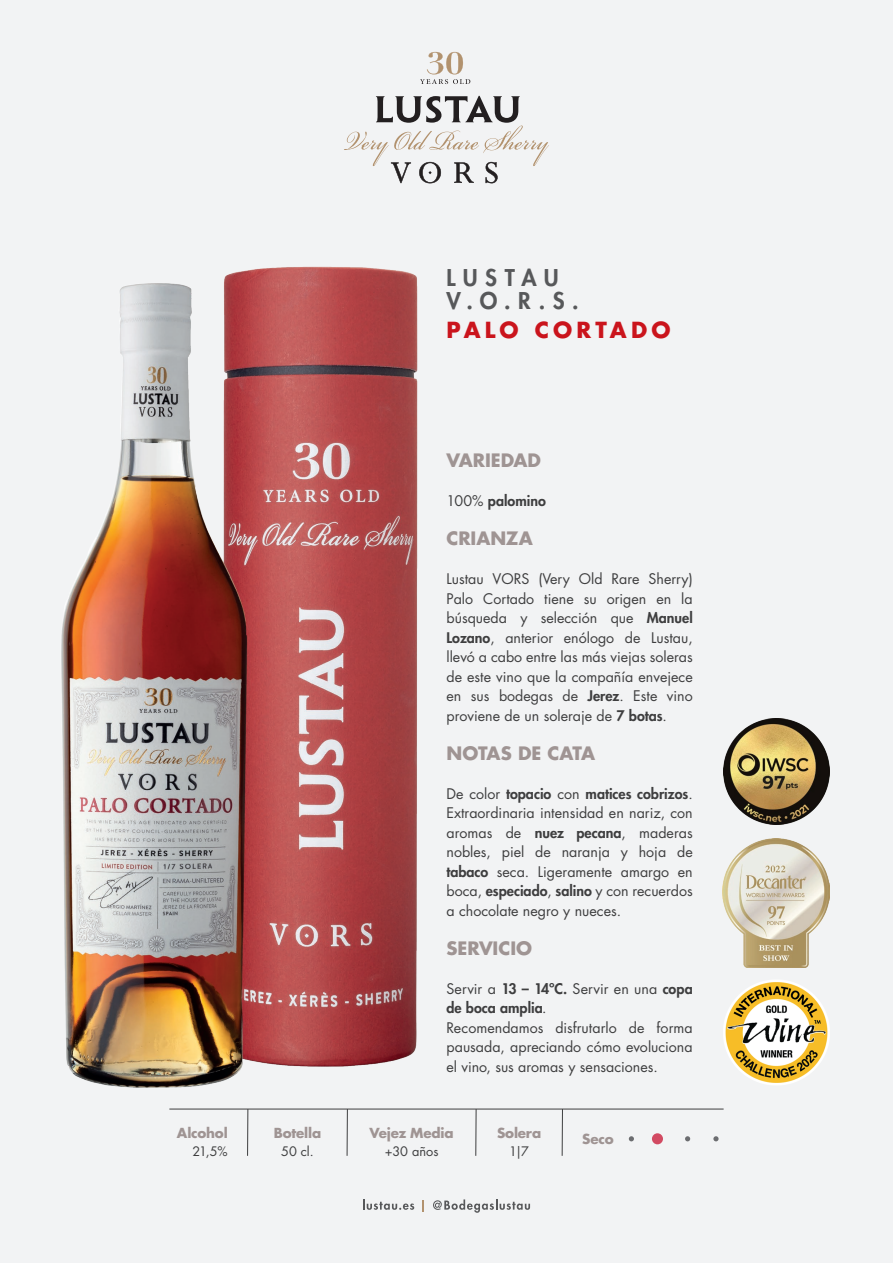
<style>
.page{position:relative;width:893px;height:1263px;background:#f2f3f4}
.page>*{position:absolute;margin:0;border:0;box-sizing:border-box;transform-origin:0 0}
.t1{font:800 22.5px/23.5px "Futura Std";letter-spacing:.33em;color:#57585a}
.t2{font:700 21.6px "Futura Std";letter-spacing:.19em;color:#ca141c}
.t3{font:700 18px "Futura Std";letter-spacing:-.005em;color:#9f9493}
.t4{font:14.25px/19.5px "Futura Std";color:#3e3e3f;text-align:justify}
.t5{font:800 14.25px "Futura Std";color:#3e3e3f}
.t6{font:700 13.5px "Futura Std";letter-spacing:-.015em;color:#9f9493}
.t7{font:12.75px "Futura Std";color:#3e3e3f}
.s1{font-weight:400}
.s2{font-weight:800}
</style>
<div class="page">
<img style="left:724px;top:718px;width:48px;height:106px">
<img style="left:61px;top:183px;width:550px;height:1026px">
<svg style="left:363px;top:1199px;width:51px;height:11px"></svg>
<svg style="left:422px;top:1200px;width:2px;height:12px"></svg>
<svg style="left:433px;top:1199px;width:97px;height:14px"></svg>
<svg style="left:344px;top:96px;width:205px;height:87px"></svg>
<svg style="left:420px;top:52px;width:50px;height:32px"></svg>
<hr style="left:169px;top:1109px;width:555px;height:1px;background:#3e3e3f">
<hr style="left:562px;top:1109px;width:1px;height:47px;background:#3e3e3f">
<hr style="left:475px;top:1109px;width:1px;height:47px;background:#3e3e3f">
<hr style="left:347px;top:1109px;width:1px;height:47px;background:#3e3e3f">
<hr style="left:247px;top:1109px;width:1px;height:47px;background:#3e3e3f">
<div style="left:652px;top:1133px;width:11px;height:11px;background:#d24a62;border-radius:50%"></div>
<svg style="left:629px;top:1136px;width:5px;height:5px"></svg>
<svg style="left:685px;top:1136px;width:5px;height:5px"></svg>
<svg style="left:713px;top:1136px;width:6px;height:5px"></svg>
<img style="left:724px;top:980px;width:48px;height:105px">
<img style="left:723px;top:838px;width:49px;height:129px">
<img style="left:772px;top:718px;width:58px;height:367px">
<p class="t6" style="left:177px;top:1124px;width:52px">Alcohol</p>
<p class="t7" style="left:192px;top:1143px;width:37px">21,5%</p>
<p class="t6" style="left:274px;top:1124px;width:49px">Botella</p>
<p class="t7" style="left:281px;top:1143px;width:34px">50 cl.</p>
<h1 class="t1" style="left:446px;top:265px;width:134px">LUSTAU<br>V.O.R.S.</h1>
<h2 class="t2" style="left:446px;top:315px;width:226px">PALO CORTADO</h2>
<p class="t3" style="left:446px;top:448px;width:96px">VARIEDAD</p>
<p class="t5" style="left:446px;top:492px;width:101px"><span class="s1">100%</span> palomino</p>
<p class="t3" style="left:446px;top:526px;width:88px">CRIANZA</p>
<p class="t4" style="left:446px;top:569px;width:248px">Lustau VORS (Very Old Rare Sherry)<br>Palo Cortado tiene su origen en la búsqueda y selección que <span class="s2">Manuel Lozano</span>, anterior enólogo de Lustau, llevó a cabo entre las más viejas soleras de este vino que la compañía envejece en sus bodegas de <span class="s2">Jerez</span>. Este vino proviene de un soleraje de <span class="s2">7 botas</span>.</p>
<p class="t3" style="left:446px;top:741px;width:150px">NOTAS DE CATA</p>
<p class="t4" style="left:446px;top:784px;width:248px">De color <span class="s2">topacio</span> con <span class="s2">matices cobrizos</span>.<br>Extraordinaria intensidad en nariz, con aromas de <span class="s2">nuez pecana</span>, maderas nobles, piel de naranja y hoja de <span class="s2">tabaco</span> seca. Ligeramente amargo en boca, <span class="s2">especiado</span>, <span class="s2">salino</span> y con recuerdos a chocolate negro y nueces.</p>
<p class="t3" style="left:446px;top:936px;width:87px">SERVICIO</p>
<p class="t4" style="left:446px;top:979px;width:248px;text-align:left">Servir a <span class="s2">13 – 14ºC.</span> Servir en una <span class="s2">copa de boca amplia</span>.<br>Recomendamos disfrutarlo de forma pausada, apreciando cómo evoluciona el vino, sus aromas y sensaciones.</p>
<p class="t6" style="left:369px;top:1124px;width:86px">Vejez Media</p>
<p class="t7" style="left:385px;top:1143px;width:55px">+30 años</p>
<p class="t6" style="left:497px;top:1124px;width:46px">Solera</p>
<p class="t7" style="left:509px;top:1143px;width:22px">1|7</p>
<p class="t6" style="left:582px;top:1130px;width:33px">Seco</p>
</div>
